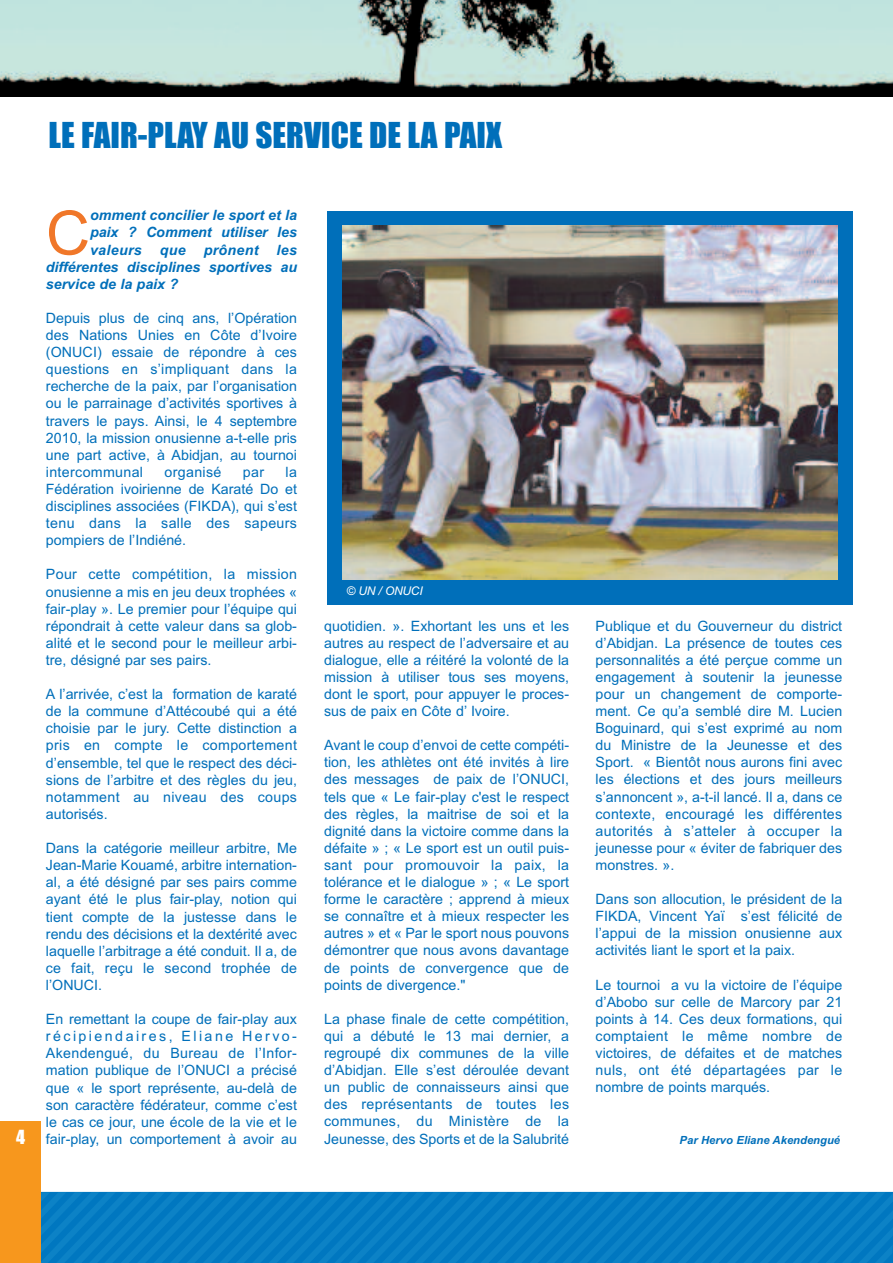
<style>
.page{position:relative;width:893px;height:1263px;background:#fff}
.page>*{position:absolute;margin:0;border:0;box-sizing:border-box;transform-origin:0 0}
.t1{font:61.2px "Arial";color:#f07729}
.t2{font:33px "Impact";color:#006fba}
.t3{font:18px "Impact";color:#fff}
.t4{font:14.25px/17.1px "Arial";color:#006fba;text-align:justify}
.t5{font:italic 700 14.25px/17.1px "Arial";color:#006fba;text-align:justify}
.t6{font:14.25px "Arial";letter-spacing:.02em;color:#006fba}
.t7{font:italic 700 14.25px "Arial";letter-spacing:.02em;color:#006fba}
.t8{font:italic 12px "Arial";letter-spacing:-.02em;color:#fff}
.t9{font:italic 700 11.25px "Arial";color:#006fba}
</style>
<div class="page">
<div style="left:40px;top:1192px;width:853px;height:71px;background:#057cc2"></div>
<div style="left:0;top:1121px;width:40px;height:142px;background:#f7971d"></div>
<img style="left:0;top:0;width:893px;height:96px">
<div style="left:327px;top:212px;width:525px;height:393px;background:#006fba"></div>
<img style="left:342px;top:225px;width:495px;height:354px">
<h2 class="t2" style="left:49px;top:117px;width:455px">LE FAIR-PLAY AU SERVICE DE LA PAIX</h2>
<p class="t3" style="left:16px;top:1128px;width:10px">4</p>
<h1 class="t1" style="left:46px;top:198px;width:46px">C</h1>
<p class="t5" style="left:90px;top:207px;width:209px">omment concilier le sport et la paix ? Comment utiliser les valeurs</p>
<p class="t5" style="left:160px;top:241px;width:27px">que</p>
<p class="t7" style="left:204px;top:241px;width:56px">prônent</p>
<p class="t5" style="left:46px;top:241px;width:253px;text-indent:231px">les différentes disciplines sportives au service de la paix ?</p>
<p class="t4" style="left:46px;top:309px;width:253px">Depuis plus de cinq ans, l’Opération des Nations Unies en Côte d’Ivoire (ONUCI) essaie de répondre à ces questions en s’impliquant dans la recherche de la paix, par l’organisation ou le parrainage d’activités sportives à travers le pays. Ainsi, le 4 septembre 2010, la mission onusienne a-t-elle pris une part active, à Abidjan, au tournoi intercommunal</p>
<p class="t6" style="left:165px;top:464px;width:58px">organisé</p>
<p class="t4" style="left:243px;top:463px;width:23px">par</p>
<p class="t4" style="left:46px;top:463px;width:253px;text-indent:240px">la Fédération ivoirienne de Karaté Do et disciplines associées (FIKDA), qui s’est tenu dans la salle des sapeurs pompiers de l’Indiéné.</p>
<p class="t4" style="left:46px;top:566px;width:253px">Pour cette compétition, la mission onusienne a mis en jeu deux trophées « fair-play ». Le premier pour l’équipe qui répondrait à cette valeur dans sa glob&shy;alité et le second pour le meilleur arbi&shy;tre, désigné par ses pairs.</p>
<p class="t4" style="left:46px;top:686px;width:253px">A l’arrivée, c’est la formation de karaté de la commune d’Attécoubé qui a été choisie par le jury. Cette distinction a pris en compte le comportement d’ensemble, tel que le respect des déci&shy;sions de l’arbitre et des règles du jeu, notamment au niveau des coups autorisés.</p>
<p class="t4" style="left:46px;top:840px;width:253px">Dans la catégorie meilleur arbitre, Me Jean-Marie Kouamé, arbitre internation&shy;al, a été désigné par ses pairs comme ayant été le plus fair-play, notion qui tient compte de la justesse dans le rendu des décisions et la dextérité avec laquelle l’arbitrage a été conduit. Il a, de ce fait, reçu le second trophée de l’ONUCI.</p>
<p class="t4" style="left:46px;top:1011px;width:253px">En remettant la coupe de fair-play aux récipiendaires, Eliane Hervo-Akendengué, du Bureau de l’Infor&shy;mation publique de l’ONUCI a précisé que « le sport représente, au-delà de son caractère fédérateur, comme c’est le cas ce jour, une école de la vie et le fair-play, un comportement à avoir au</p>
<p class="t8" style="left:346px;top:583px;width:78px">© UN / ONUCI</p>
<p class="t4" style="left:324px;top:617px;width:246px">quotidien. ». Exhortant les uns et les autres au respect de l’adversaire et au dialogue, elle a réitéré la volonté de la mission à utiliser tous ses moyens, dont le sport, pour appuyer le proces&shy;sus de paix en Côte d’ Ivoire.</p>
<p class="t4" style="left:324px;top:737px;width:246px">Avant le coup d’envoi de cette compéti&shy;tion, les athlètes ont été invités à lire des messages de paix de l’ONUCI, tels que « Le fair-play c'est le respect des règles, la maitrise de soi et la dignité dans la victoire comme dans la défaite » ; « Le sport est un outil puis&shy;sant pour promouvoir la paix, la tolérance et le dialogue » ; « Le sport forme le caractère ; apprend à mieux se connaître et à mieux respecter les autres » et « Par le sport nous pouvons démontrer que nous avons davantage de points de convergence que de points de divergence."</p>
<p class="t4" style="left:324px;top:1010px;width:246px">La phase finale de cette compétition, qui a débuté le 13 mai dernier, a regroupé dix communes de la ville d’Abidjan. Elle s’est déroulée devant un public de connaisseurs ainsi que des représentants de toutes les communes, du Ministère de la Jeunesse, des Sports et de la Salubrité</p>
<p class="t4" style="left:596px;top:617px;width:248px">Publique et du Gouverneur du district d’Abidjan. La présence de toutes ces personnalités a été perçue comme un engagement à soutenir la jeunesse pour un changement de comporte&shy;ment. Ce qu’a semblé dire M. Lucien Boguinard, qui s’est exprimé au nom du Ministre de la Jeunesse et des Sport. « Bientôt nous aurons fini avec les élections et des jours meilleurs s’annoncent », a-t-il lancé. Il a, dans ce contexte, encouragé les différentes autorités à s’atteler à occuper la jeunesse pour « éviter de fabriquer des monstres. ».</p>
<p class="t4" style="left:596px;top:891px;width:248px">Dans son allocution, le président de la FIKDA, Vincent Yaï s’est félicité de l’appui de la mission onusienne aux activités liant le sport et la paix.</p>
<p class="t4" style="left:596px;top:976px;width:248px">Le tournoi a vu la victoire de l’équipe d’Abobo sur celle de Marcory par 21 points à 14. Ces deux formations, qui comptaient le même nombre de victoires, de défaites et de matches nuls, ont été départagées par le nombre de points marqués.</p>
<p class="t9" style="left:680px;top:1133px;width:162px">Par Hervo Eliane Akendengué</p>
</div>
